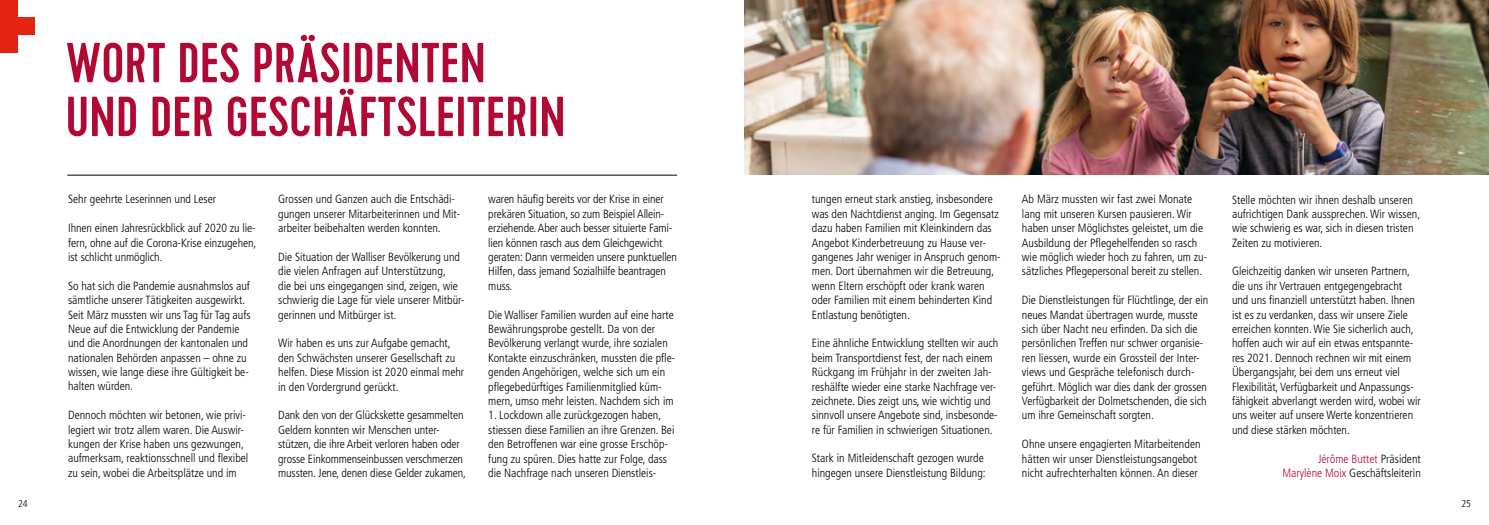
<style>
.page{position:relative;width:1489px;height:525px;background:#fff}
.page>*{position:absolute;margin:0;border:0;box-sizing:border-box;transform-origin:0 0}
.t1{font:500 56.25px/53.8px "Cervo W01";color:#b10933}
.t2{font:300 condensed 11.88px/14.4px "Frutiger";color:#000}
.t3{font:300 condensed 10px "Frutiger Neue LT";color:#000}
.s1{color:#b10933}
</style>
<div class="page">
<div style="left:0;top:17px;width:35px;height:18px;background:#e42313"></div>
<div style="left:0;top:0;width:17px;height:53px;background:#e42313"></div>
<img style="left:744px;top:0;width:744px;height:175px">
<hr style="left:67px;top:175px;width:610px;height:1px;background:#000">
<h1 class="t1" style="left:66px;top:37px;width:501px">WORT DES PRÄSIDENTEN<br>UND DER GESCHÄFTSLEITERIN</h1>
<p class="t2" style="left:68px;top:192px;width:149px">Sehr geehrte Leserinnen und Leser</p>
<p class="t2" style="left:68px;top:221px;width:190px;text-align:justify">Ihnen einen Jahresrückblick auf 2020 zu lie&shy;fern, ohne auf die Corona-Krise einzugehen, ist schlicht unmöglich.</p>
<p class="t2" style="left:68px;top:278px;width:184px">So hat sich die Pandemie ausnahmslos auf sämtliche unserer Tätigkeiten ausgewirkt.<br>Seit März mussten wir uns Tag für Tag aufs Neue auf die Entwicklung der Pandemie und die Anordnungen der kantonalen und nationalen Behörden anpassen – ohne zu wissen, wie lange diese ihre Gültigkeit be&shy;halten würden.</p>
<p class="t2" style="left:68px;top:408px;width:182px">Dennoch möchten wir betonen, wie privi&shy;legiert wir trotz allem waren. Die Auswir&shy;kungen der Krise haben uns gezwungen, aufmerksam, reaktionsschnell und flexibel zu sein, wobei die Arbeitsplätze und im</p>
<p class="t2" style="left:278px;top:192px;width:184px">Grossen und Ganzen auch die Entschädi&shy;gungen unserer Mitarbeiterinnen und Mit&shy;arbeiter beibehalten werden konnten.</p>
<p class="t2" style="left:278px;top:250px;width:188px">Die Situation der Walliser Bevölkerung und die vielen Anfragen auf Unterstützung,<br>die bei uns eingegangen sind, zeigen, wie schwierig die Lage für viele unserer Mitbür&shy;gerinnen und Mitbürger ist.</p>
<p class="t2" style="left:278px;top:336px;width:187px">Wir haben es uns zur Aufgabe gemacht, den Schwächsten unserer Gesellschaft zu helfen. Diese Mission ist 2020 einmal mehr in den Vordergrund gerückt.</p>
<p class="t2" style="left:278px;top:408px;width:189px">Dank den von der Glückskette gesammelten Geldern konnten wir Menschen unter&shy;stützen, die ihre Arbeit verloren haben oder grosse Einkommenseinbussen verschmerzen mussten. Jene, denen diese Gelder zukamen,</p>
<p class="t2" style="left:488px;top:192px;width:190px">waren häufig bereits vor der Krise in einer prekären Situation, so zum Beispiel Allein&shy;erziehende. Aber auch besser situierte Fami&shy;lien können rasch aus dem Gleichgewicht geraten: Dann vermeiden unsere punktuellen Hilfen, dass jemand Sozialhilfe beantragen muss.</p>
<p class="t2" style="left:488px;top:307px;width:188px">Die Walliser Familien wurden auf eine harte Bewährungsprobe gestellt. Da von der Bevölkerung verlangt wurde, ihre sozialen Kontakte einzuschränken, mussten die pfle&shy;genden Angehörigen, welche sich um ein pflegebedürftiges Familienmitglied küm&shy;mern, umso mehr leisten. Nachdem sich im</p>
<p class="t2" style="left:488px;top:408px;width:188px">1. Lockdown alle zurückgezogen haben, stiessen diese Familien an ihre Grenzen. Bei den Betroffenen war eine grosse Erschöp&shy;fung zu spüren. Dies hatte zur Folge, dass die Nachfrage nach unseren Dienstleis-</p>
<p class="t2" style="left:811px;top:192px;width:190px">tungen erneut stark anstieg, insbesondere was den Nachtdienst anging. Im Gegensatz dazu haben Familien mit Kleinkindern das Angebot Kinderbetreuung zu Hause ver&shy;gangenes Jahr weniger in Anspruch genom&shy;men. Dort übernahmen wir die Betreuung, wenn Eltern erschöpft oder krank waren oder Familien mit einem behinderten Kind Entlastung benötigten.</p>
<p class="t2" style="left:811px;top:336px;width:188px">Eine ähnliche Entwicklung stellten wir auch beim Transportdienst fest, der nach einem Rückgang im Frühjahr in der zweiten Jah&shy;reshälfte wieder eine starke Nachfrage ver&shy;zeichnete. Dies zeigt uns, wie wichtig und sinnvoll unsere Angebote sind, insbesonde&shy;re für Familien in schwierigen Situationen.</p>
<p class="t2" style="left:811px;top:451px;width:175px">Stark in Mitleidenschaft gezogen wurde hingegen unsere Dienstleistung Bildung:</p>
<p class="t2" style="left:1021px;top:192px;width:187px">Ab März mussten wir fast zwei Monate lang mit unseren Kursen pausieren. Wir haben unser Möglichstes geleistet, um die Ausbildung der Pflegehelfenden so rasch wie möglich wieder hoch zu fahren, um zu&shy;sätzliches Pflegepersonal bereit zu stellen.</p>
<p class="t2" style="left:1021px;top:293px;width:188px">Die Dienstleistungen für Flüchtlinge, der ein neues Mandat übertragen wurde, musste sich über Nacht neu erfinden. Da sich die persönlichen Treffen nur schwer organisie&shy;ren liessen, wurde ein Grossteil der Inter&shy;views und Gespräche telefonisch durch&shy;geführt. Möglich war dies dank der grossen Verfügbarkeit der Dolmetschenden, die sich um ihre Gemeinschaft sorgten.</p>
<p class="t2" style="left:1021px;top:437px;width:180px">Ohne unsere engagierten Mitarbeitenden hätten wir unser Dienstleistungsangebot nicht aufrechterhalten können. An dieser</p>
<p class="t2" style="left:1231px;top:192px;width:190px">Stelle möchten wir ihnen deshalb unseren aufrichtigen Dank aussprechen. Wir wissen, wie schwierig es war, sich in diesen tristen Zeiten zu motivieren.</p>
<p class="t2" style="left:1231px;top:264px;width:190px">Gleichzeitig danken wir unseren Partnern, die uns ihr Vertrauen entgegengebracht und uns finanziell unterstützt haben. Ihnen ist es zu verdanken, dass wir unsere Ziele erreichen konnten. Wie Sie sicherlich auch, hoffen auch wir auf ein etwas entspannte&shy;res 2021. Dennoch rechnen wir mit einem Übergangsjahr, bei dem uns erneut viel Flexibilität, Verfügbarkeit und Anpassungs&shy;fähigkeit abverlangt werden wird, wobei wir uns weiter auf unsere Werte konzentrieren und diese stärken möchten.</p>
<p class="t2" style="left:1282px;top:451px;width:140px;text-align:right"><span class="s1">Jérôme Buttet</span> Präsident<br><span class="s1">Marylène Moix</span> Geschäftsleiterin</p>
<p class="t3" style="left:18px;top:498px;width:11px">24</p>
<p class="t3" style="left:1461px;top:498px;width:11px">25</p>
</div>
